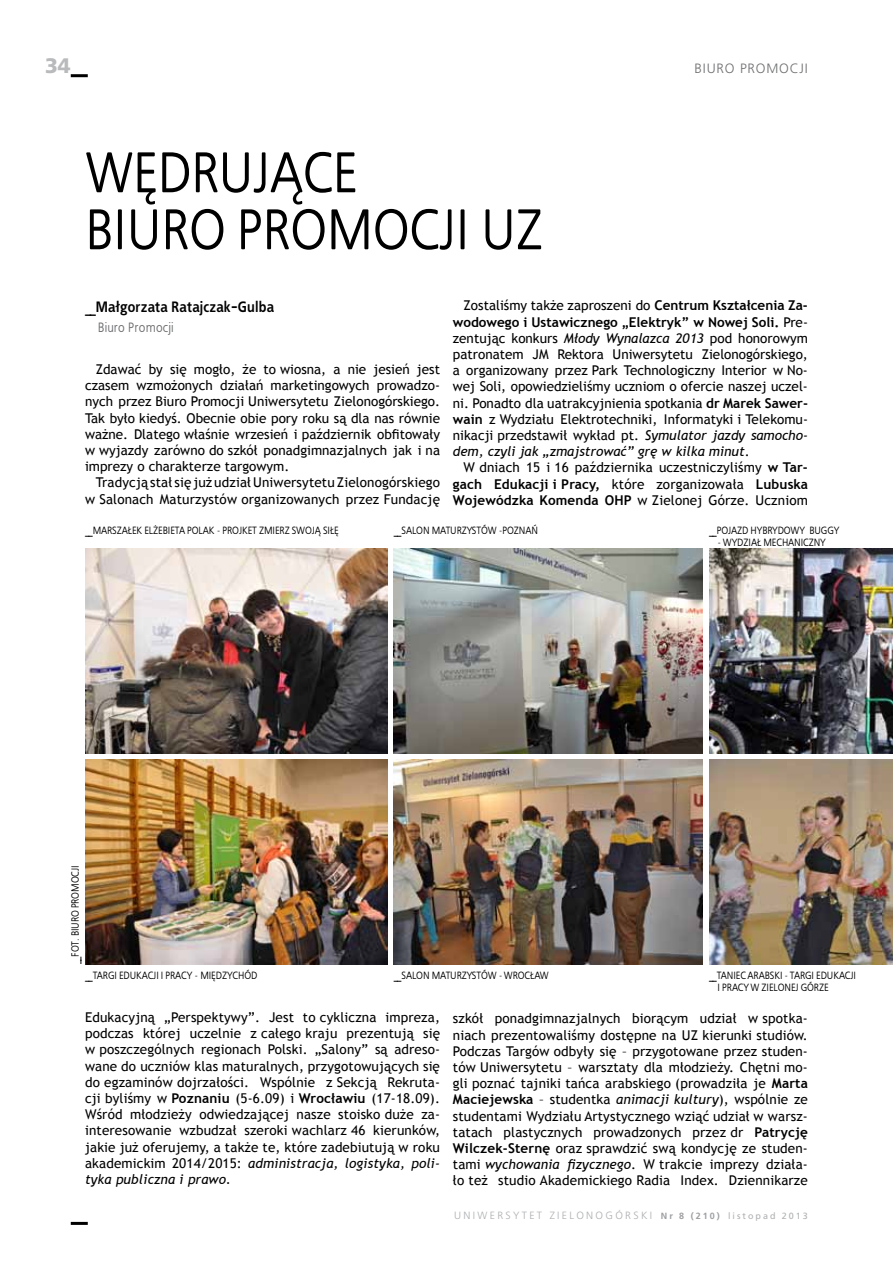
<style>
.page{position:relative;width:893px;height:1263px;background:#fff}
.page>*{position:absolute;margin:0;border:0;box-sizing:border-box;transform-origin:0 0}
.t1{font:57px/57px "EFN Bureau OT";color:#000}
.t2{font:900 21px "Frutiger LT Pro";color:#b8babc}
.t3{font:700 15px "EFN Bureau OT";letter-spacing:.01em;color:#000}
.t4{font:13.5px/16.2px "Trebuchet MS";letter-spacing:.01em;color:#000;text-align:justify}
.t5{font:13.5px "EFN Bureau OT";color:#6d6e71}
.t6{font:300 13.5px "Frutiger LT Pro";letter-spacing:.06em;color:#6d6e71}
.t7{font:10.5px/12px "EFN Bureau OT";color:#000}
.t8{font:300 10.5px "Frutiger LT Pro";letter-spacing:.22em;color:#acaeb1}
.s1{font-weight:700}
.s2{font-style:italic}
.s3{font-weight:700;font-size:9px;color:#9d9fa2}
.s4{font-weight:400;font-size:9px;color:#aeb0b2}
</style>
<div class="page">
<hr style="left:71px;top:74px;width:17px;height:3px;background:#000">
<hr style="left:71px;top:1222px;width:17px;height:3px;background:#000">
<img style="left:85px;top:549px;width:302px;height:205px">
<img style="left:709px;top:549px;width:184px;height:205px">
<img style="left:394px;top:759px;width:309px;height:205px">
<img style="left:394px;top:549px;width:309px;height:205px">
<img style="left:709px;top:759px;width:184px;height:205px">
<img style="left:85px;top:759px;width:302px;height:205px">
<h2 class="t2" style="left:45px;top:53px;width:27px">34</h2>
<p class="t6" style="left:695px;top:61px;width:17px">BIURO</p>
<p class="t6" style="left:740px;top:61px;width:67px">PROMOCJI</p>
<h1 class="t1" style="left:85px;top:145px;width:404px">WĘDRUJĄCE<br>BIURO PROMOCJI UZ</h1>
<p class="t3" style="left:85px;top:297px;width:191px">__ Małgorzata Ratajczak-Gulba</p>
<p class="t5" style="left:98px;top:320px;width:77px">BIURO PROMOCJI</p>
<p class="t4" style="left:85px;top:361px;width:357px;text-indent:11px">Zdawać by się mogło, że to wiosna, a nie jesień jest czasem wzmożonych działań marketingowych prowadzo&shy;nych przez Biuro Promocji Uniwersytetu Zielonogórskiego.<br>Tak było kiedyś. Obecnie obie pory roku są dla nas równie ważne. Dlatego właśnie wrzesień i październik obfitowały w wyjazdy zarówno do szkół ponadgimnazjalnych jak i na imprezy o charakterze targowym.</p>
<p class="t4" style="left:85px;top:475px;width:357px;text-align:right">Tradycją stał się już udział Uniwersytetu Zielonogórskiego w Salonach Maturzystów organizowanych przez Fundację</p>
<p class="t4" style="left:453px;top:298px;width:357px;text-indent:11px">Zostaliśmy także zaproszeni do <span class="s1">Centrum Kształcenia Za&shy;wodowego i Ustawicznego „Elektryk” w Nowej Soli.</span> Pre&shy;zentując konkurs <span class="s2">Młody Wynalazca 2013</span> pod honorowym patronatem JM Rektora Uniwersytetu Zielonogórskiego, a organizowany przez Park Technologiczny Interior w No&shy;wej Soli, opowiedzieliśmy uczniom o ofercie naszej uczel&shy;ni. Ponadto dla uatrakcyjnienia spotkania <span class="s1">dr Marek Sawer&shy;wain</span> z Wydziału Elektrotechniki, Informatyki i Telekomu&shy;nikacji przedstawił wykład pt. <span class="s2">Symulator jazdy samocho&shy;dem, czyli jak „zmajstrować” grę w kilka minut</span>.</p>
<p class="t4" style="left:453px;top:460px;width:357px;text-indent:11px">W dniach 15 i 16 października uczestniczyliśmy <span class="s1">w Tar&shy;gach Edukacji i Pracy,</span> które zorganizowała <span class="s1">Lubuska Wojewódzka Komenda OHP</span> w Zielonej Górze. Uczniom</p>
<p class="t7" style="left:85px;top:525px;width:255px"><span class="s1">__</span> MARSZAŁEK ELŻEBIETA POLAK - PROJKET ZMIERZ SWOJĄ SIŁĘ</p>
<p class="t7" style="left:394px;top:525px;width:145px"><span class="s1">__</span> SALON MATURZYSTÓW -POZNAŃ</p>
<p class="t7" style="left:709px;top:525px;width:132px"><span class="s1">__</span> POJAZD HYBRYDOWY BUGGY</p>
<p class="t7" style="left:718px;top:537px;width:110px">- WYDZIAŁ M ECHANICZNY</p>
<p class="t7" style="left:69px;top:964px;width:100px;rotate:-90deg"><span class="s1">__</span> FOT. BIURO PROMOCJI</p>
<p class="t7" style="left:85px;top:969px;width:174px"><span class="s1">__</span> TARGI EDUKACJI I PRACY - M IĘDZYCHÓD</p>
<p class="t7" style="left:394px;top:969px;width:156px"><span class="s1">__</span> SALON M ATURZYSTÓW - WROCŁAW</p>
<p class="t7" style="left:718px;top:969px;width:140px;text-indent:-9px"><span class="s1">__</span> TANIEC ARABSKI - TARGI E DUKACJI<br>I PRACY W ZIELONEJ GÓRZE</p>
<p class="t4" style="left:85px;top:1009px;width:357px">Edukacyjną „Perspektywy”. Jest to cykliczna impreza, podczas której uczelnie z całego kraju prezentują się w poszczególnych regionach Polski. „Salony” są adreso&shy;wane do uczniów klas maturalnych, przygotowujących się do egzaminów dojrzałości. Wspólnie z Sekcją Rekruta&shy;cji byliśmy w <span class="s1">Poznaniu</span> (5-6.09) i <span class="s1">Wrocławiu</span> (17-18.09).<br>Wśród młodzieży odwiedzającej nasze stoisko duże za&shy;interesowanie wzbudzał szeroki wachlarz 46 kierunków, jakie już oferujemy, a także te, które zadebiutują w roku akademickim 2014/2015: <span class="s2">administracja, logistyka, poli&shy;tyka publiczna i prawo.</span></p>
<p class="t4" style="left:453px;top:1011px;width:357px">szkół ponadgimnazjalnych biorącym udział w spotka&shy;niach prezentowaliśmy dostępne na UZ kierunki studiów.<br>Podczas Targów odbyły się – przygotowane przez studen&shy;tów Uniwersytetu – warsztaty dla młodzieży. Chętni mo&shy;gli poznać tajniki tańca arabskiego (prowadziła je <span class="s1">Marta Maciejewska</span> – studentka <span class="s2">animacji kultury</span>), wspólnie ze studentami Wydziału Artystycznego wziąć udział w warsz&shy;tatach plastycznych prowadzonych przez dr <span class="s1">Patrycję Wilczek-Sternę</span> oraz sprawdzić swą kondycję ze studen&shy;tami <span class="s2">wychowania fizycznego</span>. W trakcie imprezy działa&shy;ło też studio Akademickiego Radia Index. Dziennikarze</p>
<p class="t8" style="left:454px;top:1209px;width:355px">UNIWERSYTET ZIELONOGÓRSKI <span class="s3">Nr 8 (210)</span> <span class="s4">listopad 2013</span></p>
</div>
